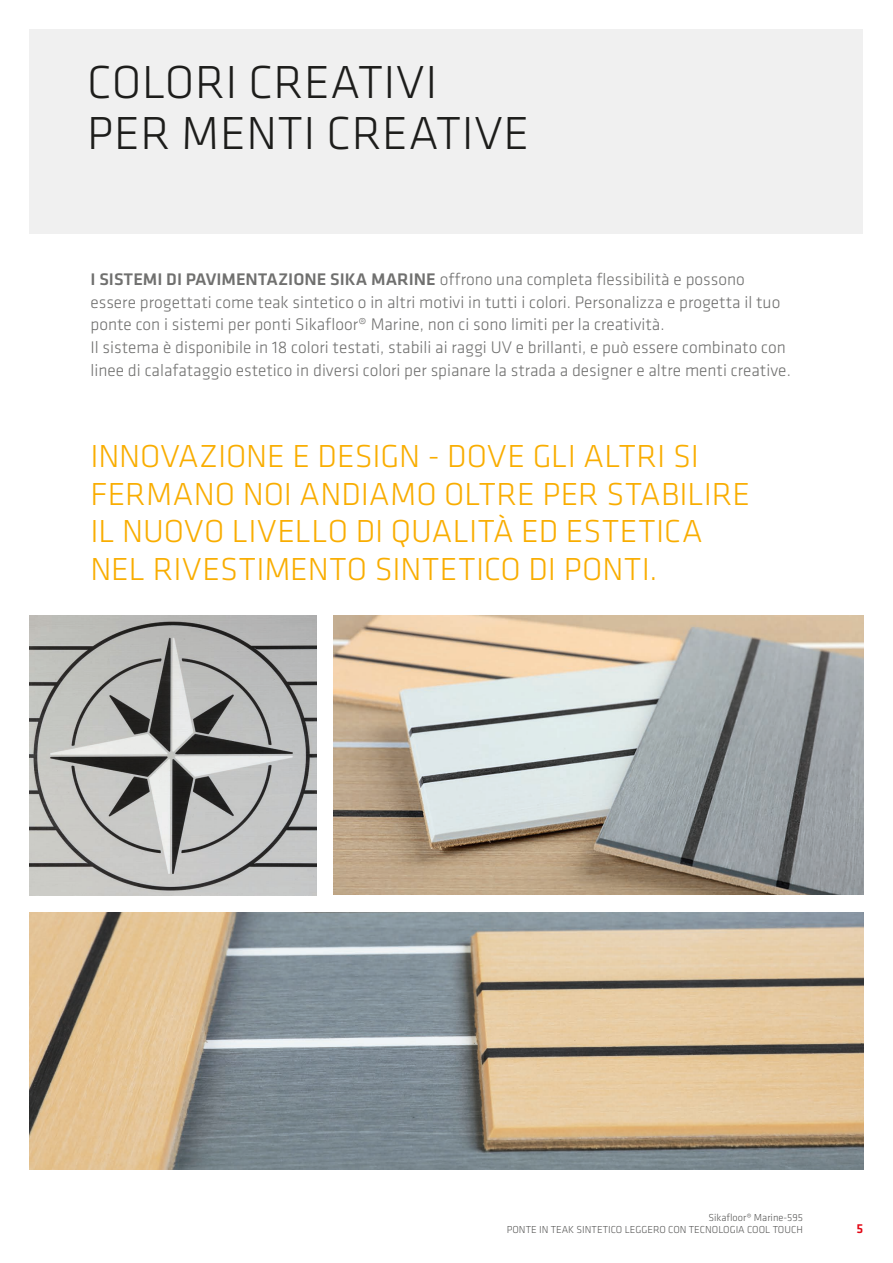
<style>
.page{position:relative;width:893px;height:1263px;background:#fff}
.page>*{position:absolute;margin:0;border:0;box-sizing:border-box;transform-origin:0 0}
.SI_Klavica_HL1{font:300 48px/51px "Klavika";letter-spacing:.015em;color:#1d1d1b}
.SI_Klavika_Quote_big{font:300 33px/37.5px "Klavika";letter-spacing:.005em;color:#f9ad01}
.SI_Klavika_Lead{font:300 17.4px/22.6px "Klavika";color:#70706f}
.t1{font:500 13.5px "Klavika";color:#e30614}
.t2{font:300 10.5px/12.6px "Klavika";color:#575756;text-align:right}
.s1{font-weight:500}
</style>
<div class="page">
<div style="left:30px;top:30px;width:833px;height:204px;background:#ededed"></div>
<img style="left:30px;top:616px;width:286px;height:279px">
<img style="left:333px;top:616px;width:530px;height:279px">
<img style="left:30px;top:912px;width:833px;height:257px">
<p class="SI_Klavica_HL1" style="left:87px;top:56px;width:443px">COLORI CREATIVI<br>PER MENTI CREATIVE</p>
<p class="SI_Klavika_Lead" style="left:91px;top:268px;width:691px"><span class="s1">I SISTEMI DI PAVIMENTAZIONE SIKA MARINE</span> offrono una completa flessibilità e possono essere progettati come teak sintetico o in altri motivi in tutti i colori. Personalizza e progetta il tuo ponte con i sistemi per ponti Sikafloor® Marine, non ci sono limiti per la creatività.</p>
<p class="SI_Klavika_Lead" style="left:91px;top:336px;width:702px">Il sistema è disponibile in 18 colori testati, stabili ai raggi UV e brillanti, e può essere combinato con linee di calafataggio estetico in diversi colori per spianare la strada a designer e altre menti creative.</p>
<p class="SI_Klavika_Quote_big" style="left:91px;top:437px;width:661px">INNOVAZIONE E DESIGN - DOVE GLI ALTRI SI FERMANO NOI ANDIAMO OLTRE PER STABILIRE IL NUOVO LIVELLO DI QUALITÀ ED ESTETICA NEL RIVESTIMENTO SINTETICO DI PONTI.</p>
<p class="t2" style="left:507px;top:1211px;width:298px">Sikafloor® Marine-595<br>PONTE IN TEAK SINTETICO LEGGERO CON TECNOLOGIA COOL TOUCH</p>
<p class="t1" style="left:856px;top:1219px;width:8px">5</p>
</div>
